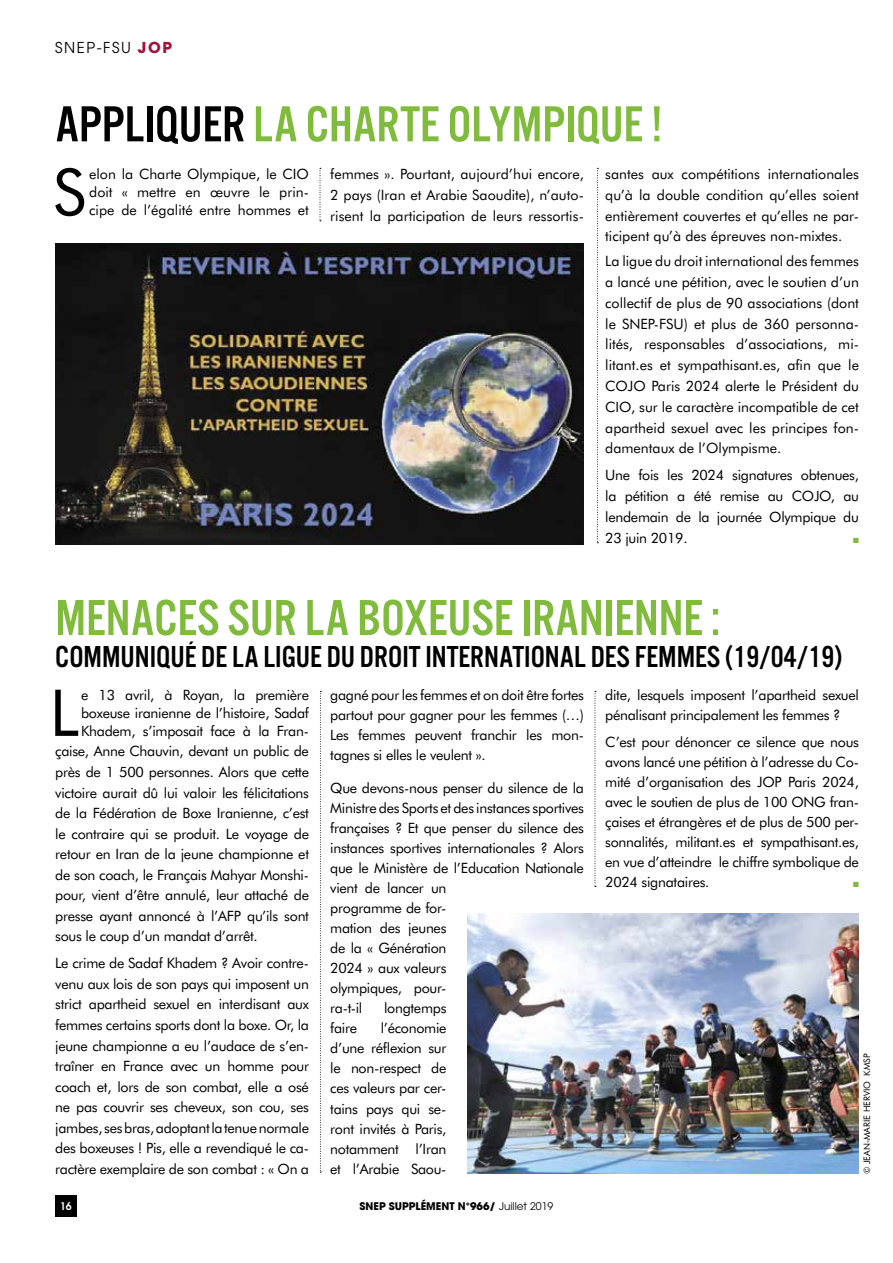
<style>
.page{position:relative;width:893px;height:1263px;background:#fff}
.page>*{position:absolute;margin:0;border:0;box-sizing:border-box;transform-origin:0 0}
.t1{font:64.65px "Futura BT";color:#000}
.t2{font:52.5px "Alternate Gothic Std No 3";color:#80bb3d}
.t3{font:31.5px "Alternate Gothic Std No 3";color:#000}
.t4{font:15px "Avant Garde";letter-spacing:.1em;color:#000}
.t5{font:14.25px/20.1px "Futura BT";letter-spacing:-.02em;color:#000;text-align:justify}
.t6{font:700 10.5px "Avant Garde";color:#000}
.t7{font:600 10.5px "Avant Garde";color:#fff}
.t8{font:9px "Futura BT";color:#000}
.t9{font:7.5px "Zapf Dingbats ITC";color:#80bb3d}
.s1{font-weight:700;color:#a3123b}
.s2{color:#000}
.s3{font-weight:400}
</style>
<div class="page">
<div style="left:55px;top:1195px;width:22px;height:21px;background:#000"></div>
<svg style="left:320px;top:691px;width:1px;height:482px"></svg>
<svg style="left:595px;top:691px;width:1px;height:196px"></svg>
<svg style="left:320px;top:168px;width:1px;height:53px"></svg>
<svg style="left:597px;top:168px;width:1px;height:375px"></svg>
<img style="left:55px;top:243px;width:529px;height:301px">
<img style="left:468px;top:913px;width:391px;height:261px">
<p class="t4" style="left:55px;top:39px;width:118px">SNEP-FSU <span class="s1">JOP</span></p>
<h2 class="t2" style="left:55px;top:98px;width:609px"><span class="s2">APPLIQUER</span> LA CHARTE OLYMPIQUE !</h2>
<h1 class="t1" style="left:53px;top:153px;width:35px">S</h1>
<p class="t5" style="left:89px;top:165px;width:221px;line-height:18px">elon la Charte Olympique, le CIO doit « mettre en œuvre le prin&shy;cipe de l’égalité entre hommes et</p>
<p class="t5" style="left:330px;top:164px;width:255px;line-height:20.7px">femmes ». Pourtant, aujourd’hui encore, 2 pays (Iran et Arabie Saoudite), n’auto&shy;risent la participation de leurs ressortis-</p>
<p class="t5" style="left:605px;top:164px;width:255px;line-height:20.7px">santes aux compétitions internationales qu’à la double condition qu’elles soient entièrement couvertes et qu’elles ne par&shy;ticipent qu’à des épreuves non-mixtes.</p>
<p class="t5" style="left:605px;top:251px;width:255px;line-height:20.7px">La ligue du droit international des femmes a lancé une pétition, avec le soutien d’un collectif de plus de 90 associations (dont le SNEP-FSU) et plus de 360 personna&shy;lités, responsables d’associations, mi&shy;litant.es et sympathisant.es, afin que le COJO Paris 2024 alerte le Président du CIO, sur le caractère incompatible de cet apartheid sexuel avec les principes fon&shy;damentaux de l’Olympisme.</p>
<p class="t5" style="left:605px;top:465px;width:255px;line-height:20.7px">Une fois les 2024 signatures obtenues, la pétition a été remise au COJO, au lendemain de la journée Olympique du 23 juin 2019.</p>
<p class="t9" style="left:853px;top:536px;width:7px">■</p>
<h2 class="t2" style="left:55px;top:591px;width:666px">MENACES SUR LA BOXEUSE IRANIENNE :</h2>
<h3 class="t3" style="left:55px;top:641px;width:789px">COMMUNIQUÉ DE LA LIGUE DU DROIT INTERNATIONAL DES FEMMES (19/04/19)</h3>
<h1 class="t1" style="left:50px;top:674px;width:31px">L</h1>
<p class="t5" style="left:81px;top:686px;width:229px;line-height:18px">e 13 avril, à Royan, la première boxeuse iranienne de l’histoire, Sadaf Khadem, s’imposait face à la Fran-</p>
<p class="t5" style="left:55px;top:741px;width:255px;line-height:20.5px">çaise, Anne Chauvin, devant un public de près de 1 500 personnes. Alors que cette victoire aurait dû lui valoir les félicitations de la Fédération de Boxe Iranienne, c’est le contraire qui se produit. Le voyage de retour en Iran de la jeune championne et de son coach, le Français Mahyar Monshi&shy;pour, vient d’être annulé, leur attaché de presse ayant annoncé à l’AFP qu’ils sont sous le coup d’un mandat d’arrêt.</p>
<p class="t5" style="left:55px;top:953px;width:255px;line-height:20.5px">Le crime de Sadaf Khadem ? Avoir contre&shy;venu aux lois de son pays qui imposent un strict apartheid sexuel en interdisant aux femmes certains sports dont la boxe. Or, la jeune championne a eu l’audace de s’en&shy;traîner en France avec un homme pour coach et, lors de son combat, elle a osé ne pas couvrir ses cheveux, son cou, ses jambes, ses bras, adoptant la tenue normale des boxeuses ! Pis, elle a revendiqué le ca&shy;ractère exemplaire de son combat : « On a</p>
<p class="t5" style="left:330px;top:685px;width:255px">gagné pour les femmes et on doit être fortes partout pour gagner pour les femmes (…)<br>Les femmes peuvent franchir les mon&shy;tagnes si elles le veulent ».</p>
<p class="t5" style="left:330px;top:778px;width:255px;text-align:left">Que devons-nous penser du silence de la<br>Ministre des Sports et des instances sportives françaises ? Et que penser du silence des instances sportives internationales ? Alors que le Ministère de l’Education Nationale vient de lancer un<br>programme de for-<br>mation des jeunes<br>de la « Génération<br>2024 » aux valeurs<br>olympiques, pour-<br>ra-t-il</p>
<p class="t5" style="left:605px;top:685px;width:255px">dite, lesquels imposent l’apartheid sexuel pénalisant principalement les femmes ?</p>
<p class="t5" style="left:605px;top:731px;width:255px">C’est pour dénoncer ce silence que nous avons lancé une pétition à l’adresse du Co&shy;mité d’organisation des JOP Paris 2024, avec le soutien de plus de 100 ONG fran&shy;çaises et étrangères et de plus de 500 per&shy;sonnalités, militant.es et sympathisant.es, en vue d’atteindre le chiffre symbolique de 2024 signataires.</p>
<p class="t9" style="left:853px;top:880px;width:7px">■</p>
<p class="t5" style="left:384px;top:998px;width:64px">longtemps</p>
<p class="t5" style="left:330px;top:1018px;width:28px">faire</p>
<p class="t5" style="left:330px;top:1018px;width:118px;text-indent:50px">l’économie d’une réflexion sur le non-respect de ces valeurs par cer&shy;tains pays qui se&shy;ront invités à Paris, notamment l’Iran et l’Arabie Saou-</p>
<p class="t8" style="left:861px;top:1174px;width:122px;rotate:-90deg">© JEAN-MARIE HERVIO KMSP</p>
<p class="t7" style="left:60px;top:1199px;width:13px">16</p>
<p class="t6" style="left:359px;top:1199px;width:195px">SNEP SUPPLÉMENT N°966/ <span class="s3">Juillet 2019</span></p>
</div>
